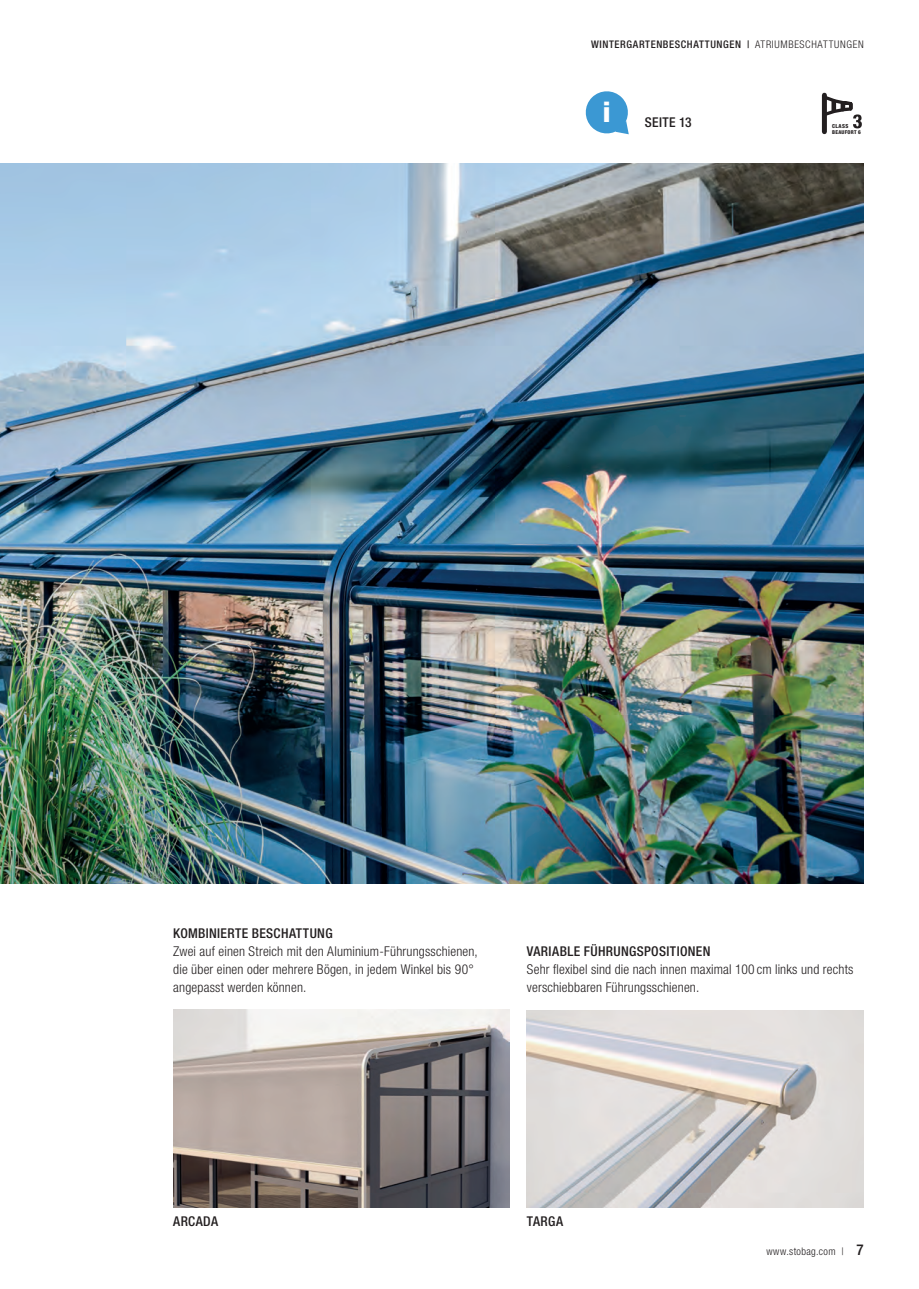
<style>
.page{position:relative;width:919px;height:1289px;background:#fff}
.page>*{position:absolute;margin:0;border:0;box-sizing:border-box;transform-origin:0 0}
.t1{font:800 28.5px "Helvetica Neue LT Pro";color:#fff}
.t2{font:300 condensed 13.5px/18px "Helvetica Neue LT Pro";letter-spacing:.015em;color:#231f20}
.t3{font:500 condensed 13.5px "Helvetica Neue LT Pro";letter-spacing:.025em;color:#231f20}
.t4{font:500 condensed 10.5px "Helvetica Neue LT Pro";letter-spacing:.055em;color:#231f20}
.t5{font:300 condensed 10.5px "Helvetica Neue LT Pro";letter-spacing:.035em;color:#231f20}
.t6{font:800 condensed 5.55px "Helvetica Neue LT Pro";letter-spacing:.075em;color:#231f20}
.t7{font:800 condensed 5.25px "Helvetica Neue LT Pro";letter-spacing:.05em;color:#231f20}
.s1{font-weight:300}
.s2{font-weight:500;font-size:15px}
</style>
<div class="page">
<img style="left:0;top:163px;width:863px;height:720px">
<img style="left:527px;top:1010px;width:336px;height:197px">
<img style="left:173px;top:1009px;width:337px;height:198px">
<div style="left:821px;top:95px;width:5px;height:37px;background:#231f20"></div>
<svg style="left:821px;top:94px;width:40px;height:34px"></svg>
<svg style="left:585px;top:91px;width:43px;height:44px"></svg>
<p class="t4" style="left:591px;top:38px;width:274px">WINTERGARTENBESCHATTUNGEN | <span class="s1">ATRIUMBESCHATTUNGEN</span></p>
<h1 class="t1" style="left:602px;top:95px;width:10px">i</h1>
<p class="t3" style="left:644px;top:114px;width:48px">SEITE 13</p>
<p class="t6" style="left:832px;top:123px;width:18px">CLASS</p>
<p class="t7" style="left:832px;top:129px;width:30px">BEAUFORT 6</p>
<p class="t3" style="left:173px;top:924px;width:161px">KOMBINIERTE BESCHATTUNG</p>
<p class="t2" style="left:173px;top:941px;width:306px">Zwei auf einen Streich mit den Aluminium-Führungsschienen, die über einen oder mehrere Bögen, in jedem Winkel bis 90° angepasst werden können.</p>
<p class="t3" style="left:527px;top:942px;width:185px">VARIABLE FÜHRUNGSPOSITIONEN</p>
<p class="t2" style="left:527px;top:959px;width:328px">Sehr flexibel sind die nach innen maximal 100 cm links und rechts verschiebbaren Führungsschienen.</p>
<p class="t3" style="left:173px;top:1212px;width:46px">ARCADA</p>
<p class="t3" style="left:527px;top:1212px;width:38px">TARGA</p>
<p class="t5" style="left:766px;top:1245px;width:99px">www.stobag.com | <span class="s2">7</span></p>
</div>
